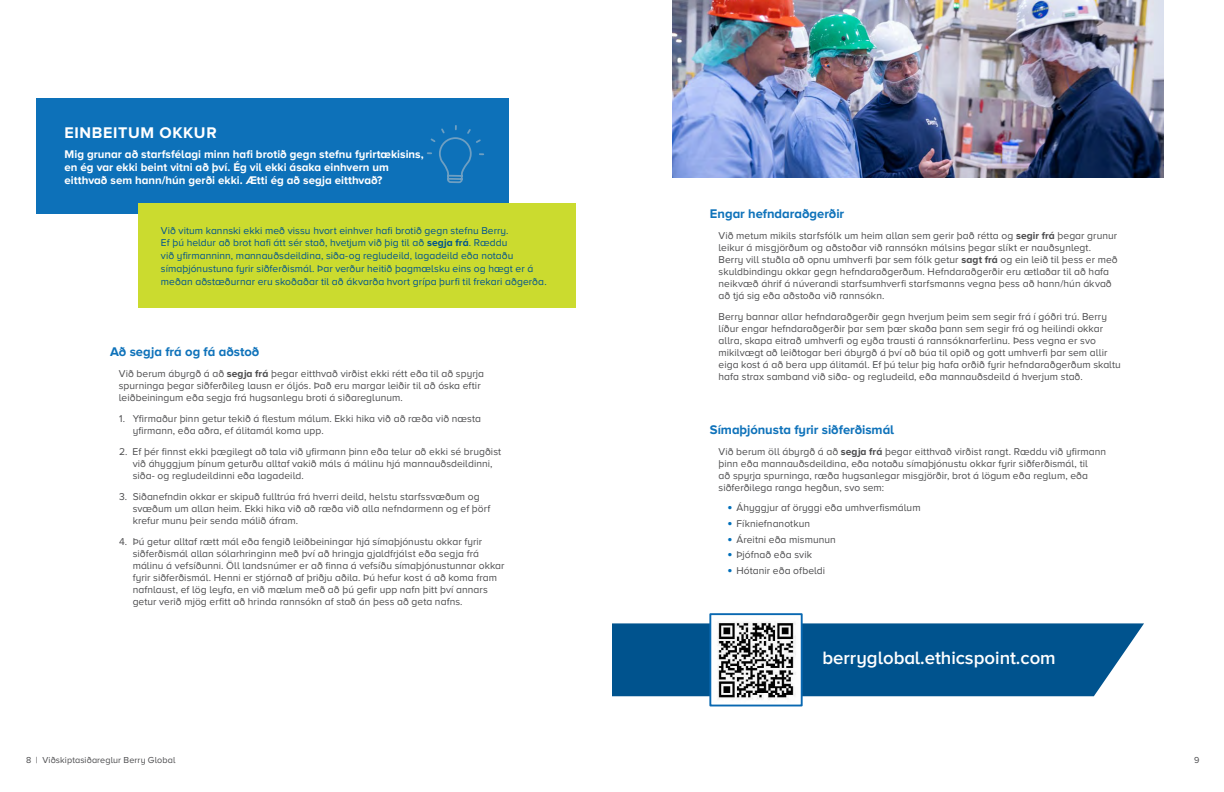
<style>
.page{position:relative;width:1224px;height:792px;background:#fff}
.page>*{position:absolute;margin:0;border:0;box-sizing:border-box;transform-origin:0 0}
.t1{font:600 18.6px "Proxima Nova A";color:#fff}
.t2{font:700 16px "Proxima Nova A";letter-spacing:.04em;color:#fff}
.t3{font:700 13px "Proxima Nova A";color:#0e72ba}
.t4{font:700 11.5px/13px "Proxima Nova A";color:#fff}
.t5{font:10.2px/12px "Proxima Nova A";letter-spacing:.005em;color:#4d4d4f}
.t6{font:10.2px/12.6px "Proxima Nova A";letter-spacing:.005em;color:#00538e}
.t7{font:9px "Proxima Nova A";letter-spacing:.01em;color:#4d4d4f}
.s1{font-weight:700}
.s2{font-weight:700;font-size:14px;color:#006fba}
</style>
<div class="page">
<div style="left:36px;top:98px;width:472px;height:116px;background:#0d71b9"></div>
<div style="left:612px;top:623px;width:378px;height:73px;background:#00538e"></div>
<div style="left:138px;top:204px;width:438px;height:104px;background:#cbdb2f"></div>
<svg style="left:427px;top:125px;width:57px;height:59px"></svg>
<img style="left:712px;top:622px;width:88px;height:78px">
<div style="left:709px;top:613px;width:94px;height:93px;border:2px solid #0968b1"></div>
<img style="left:990px;top:623px;width:154px;height:74px">
<img style="left:673px;top:0;width:490px;height:177px">
<h2 class="t2" style="left:65px;top:123px;width:154px">EINBEITUM OKKUR</h2>
<p class="t4" style="left:65px;top:147px;width:361px">Mig grunar að starfsfélagi minn hafi brotið gegn stefnu fyrirtækisins, en ég var ekki beint vitni að því. Ég vil ekki ásaka einhvern um eitthvað sem hann/hún gerði ekki. Ætti ég að segja eitthvað?</p>
<p class="t6" style="left:161px;top:224px;width:388px">Við vitum kannski ekki með vissu hvort einhver hafi brotið gegn stefnu Berry.<br>Ef þú heldur að brot hafi átt sér stað, hvetjum við þig til að <span class="s1">segja frá</span>. Ræddu<br>við yfirmanninn, mannauðsdeildina, siða-og regludeild, lagadeild eða notaðu símaþjónustuna fyrir siðferðismál. Þar verður heitið þagmælsku eins og hægt er á meðan aðstæðurnar eru skoðaðar til að ákvarða hvort grípa þurfi til frekari aðgerða.</p>
<p class="t3" style="left:110px;top:345px;width:151px">Að segja frá og fá aðstoð</p>
<p class="t5" style="left:119px;top:368px;width:367px">Við berum ábyrgð á að <span class="s1">segja frá</span> þegar eitthvað virðist ekki rétt eða til að spyrja spurninga þegar siðferðileg lausn er óljós. Það eru margar leiðir til að óska eftir leiðbeiningum eða segja frá hugsanlegu broti á siðareglunum.</p>
<p class="t5" style="left:133px;top:413px;width:350px;text-indent:-14px">1. Yfirmaður þinn getur tekið á flestum málum. Ekki hika við að ræða við næsta yfirmann, eða aðra, ef álitamál koma upp.</p>
<p class="t5" style="left:133px;top:446px;width:370px;text-indent:-14px">2. Ef þér finnst ekki þægilegt að tala við yfirmann þinn eða telur að ekki sé brugðist við áhyggjum þínum geturðu alltaf vakið máls á málinu hjá mannauðsdeildinni, siða- og regludeildinni eða lagadeild.</p>
<p class="t5" style="left:133px;top:491px;width:359px;text-indent:-14px">3. Siðanefndin okkar er skipuð fulltrúa frá hverri deild, helstu starfssvæðum og svæðum um allan heim. Ekki hika við að ræða við alla nefndarmenn og ef þörf krefur munu þeir senda málið áfram.</p>
<p class="t5" style="left:133px;top:536px;width:373px;text-indent:-13px">4. Þú getur alltaf rætt mál eða fengið leiðbeiningar hjá símaþjónustu okkar fyrir siðferðismál allan sólarhringinn með því að hringja gjaldfrjálst eða segja frá málinu á vefsíðunni. Öll landsnúmer er að finna á vefsíðu símaþjónustunnar okkar fyrir siðferðismál. Henni er stjórnað af þriðju aðila. Þú hefur kost á að koma fram nafnlaust, ef lög leyfa, en við mælum með að þú gefir upp nafn þitt því annars getur verið mjög erfitt að hrinda rannsókn af stað án þess að geta nafns.</p>
<p class="t3" style="left:710px;top:206px;width:136px">Engar hefndaraðgerðir</p>
<p class="t5" style="left:719px;top:230px;width:401px">Við metum mikils starfsfólk um heim allan sem gerir það rétta og <span class="s1">segir frá</span> þegar grunur leikur á misgjörðum og aðstoðar við rannsókn málsins þegar slíkt er nauðsynlegt.<br>Berry vill stuðla að opnu umhverfi þar sem fólk getur <span class="s1">sagt frá</span> og ein leið til þess er með skuldbindingu okkar gegn hefndaraðgerðum. Hefndaraðgerðir eru ætlaðar til að hafa neikvæð áhrif á núverandi starfsumhverfi starfsmanns vegna þess að hann/hún ákvað að tjá sig eða aðstoða við rannsókn.</p>
<p class="t5" style="left:719px;top:311px;width:404px">Berry bannar allar hefndaraðgerðir gegn hverjum þeim sem segir frá í góðri trú. Berry líður engar hefndaraðgerðir þar sem þær skaða þann sem segir frá og heilindi okkar allra, skapa eitrað umhverfi og eyða trausti á rannsóknarferlinu. Þess vegna er svo mikilvægt að leiðtogar beri ábyrgð á því að búa til opið og gott umhverfi þar sem allir eiga kost á að bera upp álitamál. Ef þú telur þig hafa orðið fyrir hefndaraðgerðum skaltu hafa strax samband við siða- og regludeild, eða mannauðsdeild á hverjum stað.</p>
<p class="t3" style="left:710px;top:422px;width:186px">Símaþjónusta fyrir siðferðismál</p>
<p class="t5" style="left:719px;top:445px;width:389px">Við berum öll ábyrgð á að <span class="s1">segja frá</span> þegar eitthvað virðist rangt. Ræddu við yfirmann þinn eða mannauðsdeildina, eða notaðu símaþjónustu okkar fyrir siðferðismál, til<br>að spyrja spurninga, ræða hugsanlegar misgjörðir, brot á lögum eða reglum, eða siðferðilega ranga hegðun, svo sem:</p>
<p class="t5" style="left:728px;top:502px;width:195px"><span class="s2">•</span> Áhyggjur af öryggi eða umhverfismálum</p>
<p class="t5" style="left:728px;top:517px;width:84px"><span class="s2">•</span> Fíkniefnanotkun</p>
<p class="t5" style="left:728px;top:533px;width:110px"><span class="s2">•</span> Áreitni eða mismunun</p>
<p class="t5" style="left:728px;top:549px;width:86px"><span class="s2">•</span> Þjófnað eða svik</p>
<p class="t5" style="left:728px;top:565px;width:99px"><span class="s2">•</span> Hótanir eða ofbeldi</p>
<h1 class="t1" style="left:822px;top:648px;width:235px">berryglobal.ethicspoint.com</h1>
<p class="t7" style="left:26px;top:755px;width:151px">8 | Viðskiptasiðareglur Berry Global</p>
<p class="t7" style="left:1194px;top:755px;width:7px">9</p>
</div>
